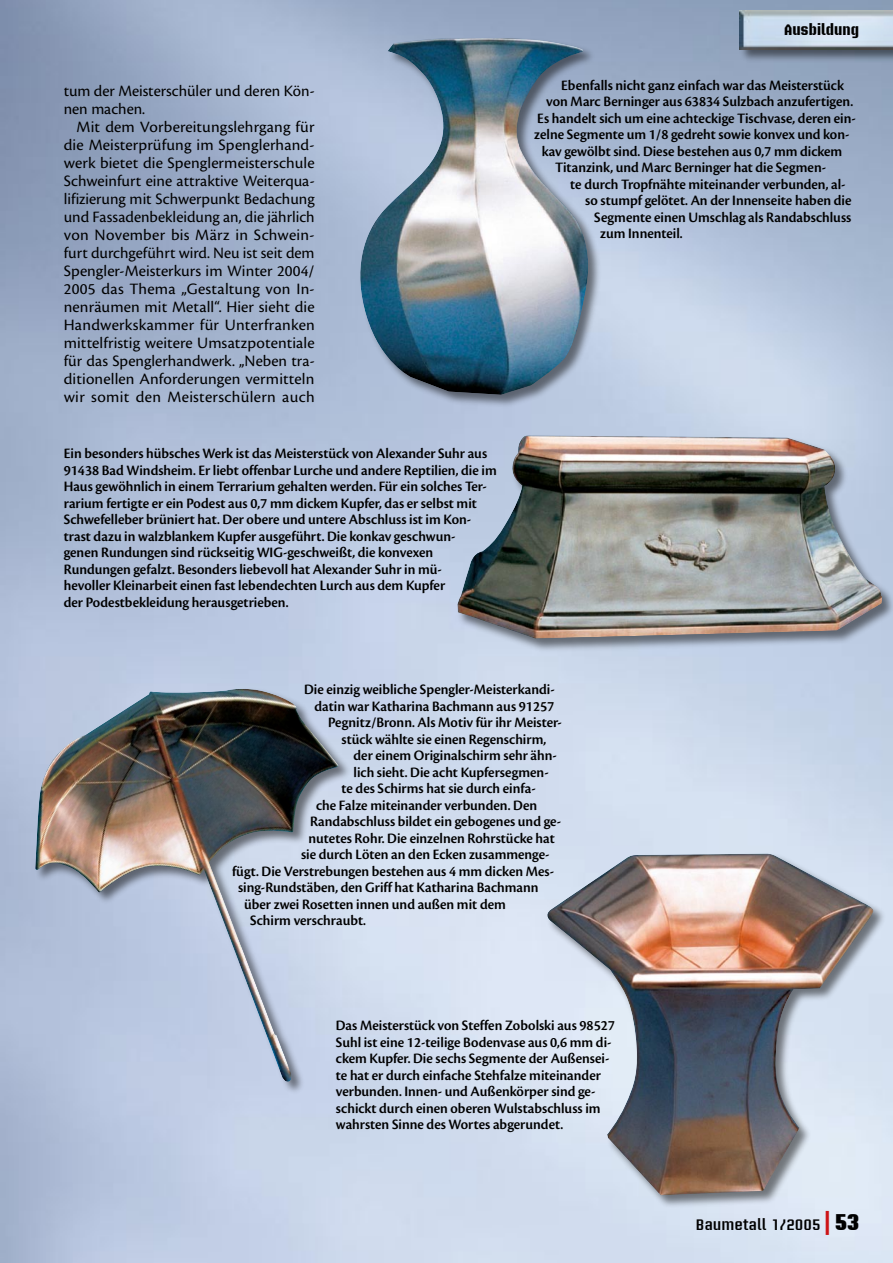
<style>
.page{position:relative;width:893px;height:1263px;background:#fff}
.page>*{position:absolute;margin:0;border:0;box-sizing:border-box;transform-origin:0 0}
.t1{font:16.5px/18px "Cronos Pro";letter-spacing:.005em;color:#000}
.t2{font:15px/16.5px "Cronos Pro Semibold Disp";color:#000}
.t3{font:600 15px "Briem Akademi Std";color:#000}
.t4{font:700 15px "Briem Akademi Std";color:#000}
.s1{font-size:24px;color:#cd1316}
.s2{font-weight:900;font-size:22.5px}
</style>
<div class="page">
<div style="left:738px;top:9px;width:155px;height:54px;background:#000;opacity:.5"></div>
<img style="left:740px;top:11px;width:153px;height:38px">
<div style="left:358px;top:36px;width:245px;height:373px;background:#000;opacity:.5"></div>
<img style="left:352px;top:37px;width:240px;height:358px">
<div style="left:455px;top:433px;width:438px;height:220px;background:#000;opacity:.5"></div>
<img style="left:457px;top:435px;width:425px;height:204px">
<div style="left:33px;top:687px;width:319px;height:409px;background:#000;opacity:.5"></div>
<img style="left:35px;top:688px;width:304px;height:395px">
<div style="left:546px;top:851px;width:342px;height:359px;background:#000;opacity:.5"></div>
<img style="left:543px;top:853px;width:332px;height:342px">
<p class="t1" style="left:64px;top:82px;width:252px">tum der Meisterschüler und deren Kön&shy;nen machen.</p>
<p class="t1" style="left:64px;top:118px;width:253px;text-align:justify;text-indent:13px">Mit dem Vorbereitungslehrgang für die Meisterprüfung im Spenglerhand&shy;werk bietet die Spenglermeisterschule Schweinfurt eine attraktive Weiterqua&shy;lifizierung mit Schwerpunkt Bedachung und Fassadenbekleidung an, die jährlich von November bis März in Schwein&shy;furt durchgeführt wird. Neu ist seit dem Spengler-Meisterkurs im Winter 2004/ 2005 das Thema „Gestaltung von In&shy;nenräumen mit Metall“. Hier sieht die Handwerkskammer für Unterfranken mittelfristig weitere Umsatzpotentiale für das Spenglerhandwerk. „Neben tra&shy;ditionellen Anforderungen vermitteln wir somit den Meisterschülern auch</p>
<p class="t2" style="left:64px;top:446px;width:434px">Ein besonders hübsches Werk ist das Meisterstück von Alexander Suhr aus 91438 Bad Windsheim. Er liebt offenbar Lurche und andere Reptilien, die im Haus gewöhnlich in einem Terrarium gehalten werden. Für ein solches Ter&shy;rarium fertigte er ein Podest aus 0,7 mm dickem Kupfer, das er selbst mit Schwefelleber brüniert hat. Der obere und untere Abschluss ist im Kon&shy;trast dazu in walzblankem Kupfer ausgeführt. Die konkav geschwun-<br>genen Rundungen sind rückseitig WIG-geschweißt, die konvexen Rundungen gefalzt. Besonders liebevoll hat Alexander Suhr in mü-<br>hevoller Kleinarbeit einen fast lebendechten Lurch aus dem Kupfer<br>der Podestbekleidung herausgetrieben.</p>
<p class="t4" style="left:784px;top:22px;width:76px">Ausbildung</p>
<p class="t2" style="left:561px;top:77px;width:284px">Ebenfalls nicht ganz einfach war das Meisterstück</p>
<p class="t2" style="left:546px;top:93px;width:308px">von Marc Berninger aus 63834 Sulzbach anzufertigen.</p>
<p class="t2" style="left:537px;top:110px;width:320px">Es handelt sich um eine achteckige Tischvase, deren ein-</p>
<p class="t2" style="left:534px;top:126px;width:317px">zelne Segmente um 1/8 gedreht sowie konvex und kon-</p>
<p class="t2" style="left:542px;top:143px;width:302px">kav gewölbt sind. Diese bestehen aus 0,7 mm dickem</p>
<p class="t2" style="left:555px;top:159px;width:272px">Titanzink, und Marc Berninger hat die Segmen-</p>
<p class="t2" style="left:570px;top:176px;width:277px">te durch Tropfnähte miteinander verbunden, al-</p>
<p class="t2" style="left:585px;top:192px;width:268px">so stumpf gelötet. An der Innenseite haben die</p>
<p class="t2" style="left:594px;top:209px;width:259px">Segmente einen Umschlag als Randabschluss</p>
<p class="t2" style="left:600px;top:225px;width:84px">zum Innenteil.</p>
<p class="t2" style="left:304px;top:681px;width:252px">Die einzig weibliche Spengler-Meisterkandi-</p>
<p class="t2" style="left:315px;top:698px;width:241px">datin war Katharina Bachmann aus 91257</p>
<p class="t2" style="left:328px;top:714px;width:235px">Pegnitz/Bronn. Als Motiv für ihr Meister-</p>
<p class="t2" style="left:342px;top:731px;width:206px">stück wählte sie einen Regenschirm,</p>
<p class="t2" style="left:354px;top:747px;width:205px">der einem Originalschirm sehr ähn-</p>
<p class="t2" style="left:354px;top:764px;width:197px">lich sieht. Die acht Kupfersegmen-</p>
<p class="t2" style="left:342px;top:780px;width:196px">te des Schirms hat sie durch einfa-</p>
<p class="t2" style="left:316px;top:797px;width:223px">che Falze miteinander verbunden. Den</p>
<p class="t2" style="left:310px;top:813px;width:253px">Randabschluss bildet ein gebogenes und ge-</p>
<p class="t2" style="left:309px;top:830px;width:248px">nutetes Rohr. Die einzelnen Rohrstücke hat</p>
<p class="t2" style="left:301px;top:846px;width:250px">sie durch Löten an den Ecken zusammenge-</p>
<p class="t2" style="left:232px;top:863px;width:324px">fügt. Die Verstrebungen bestehen aus 4 mm dicken Mes-</p>
<p class="t2" style="left:238px;top:879px;width:302px">sing-Rundstäben, den Griff hat Katharina Bachmann</p>
<p class="t2" style="left:244px;top:896px;width:263px">über zwei Rosetten innen und außen mit dem</p>
<p class="t2" style="left:250px;top:912px;width:118px">Schirm verschraubt.</p>
<p class="t2" style="left:336px;top:1018px;width:281px">Das Meisterstück von Steffen Zobolski aus 98527<br>Suhl ist eine 12-teilige Bodenvase aus 0,6 mm di&shy;ckem Kupfer. Die sechs Segmente der Außensei&shy;te hat er durch einfache Stehfalze miteinander verbunden. Innen- und Außenkörper sind ge&shy;schickt durch einen oberen Wulstabschluss im wahrsten Sinne des Wortes abgerundet.</p>
<p class="t3" style="left:696px;top:1216px;width:165px">Baumetall 1/2005 <span class="s1">|</span> <span class="s2">53</span></p>
</div>
